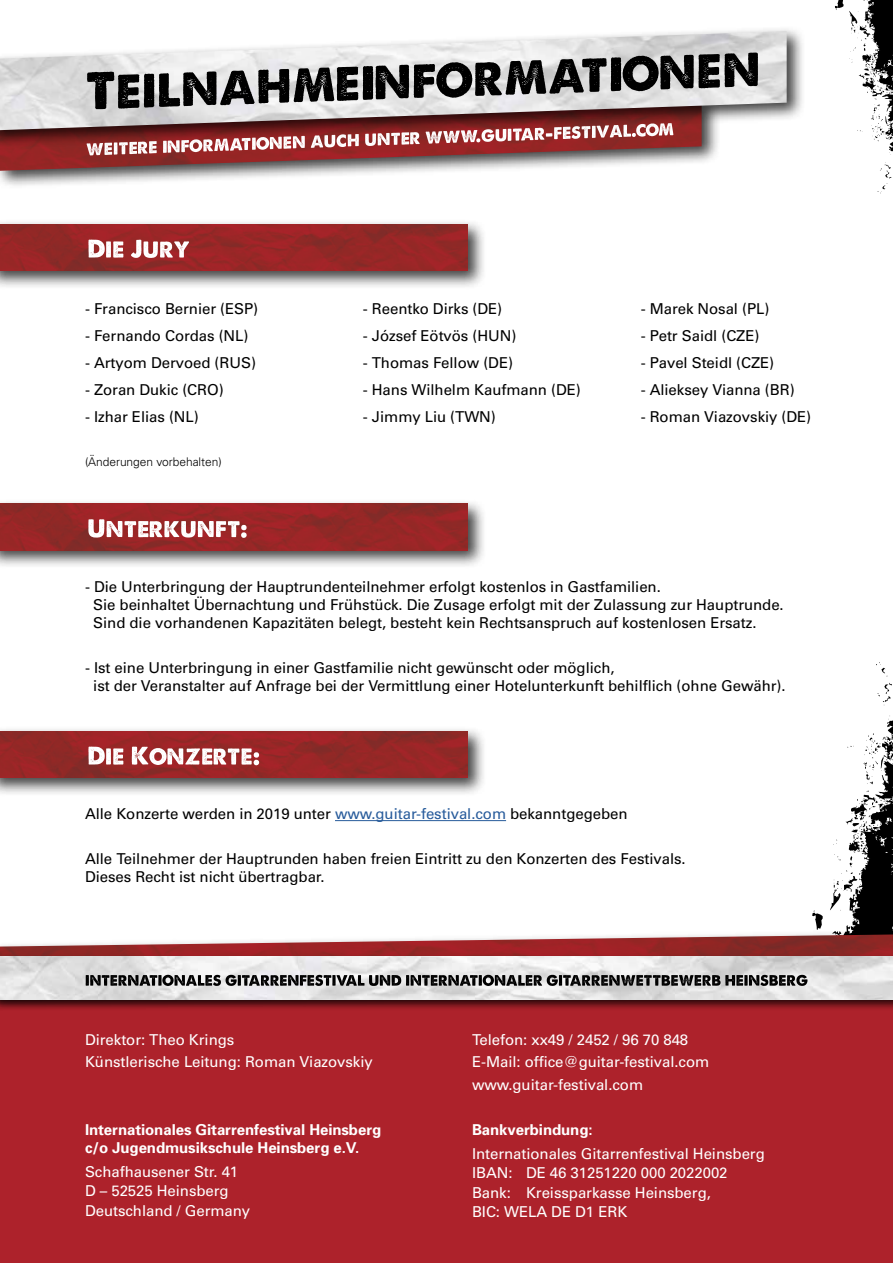
<style>
.page{position:relative;width:893px;height:1263px;background:#fff}
.page>*{position:absolute;margin:0;border:0;box-sizing:border-box;transform-origin:0 0}
.t1{font:15px/18px "Univers";letter-spacing:-.005em;color:#000}
.t2{font:15px/19.5px "Univers";letter-spacing:-.005em;color:#fff}
.t3{font:700 15px/18px "Univers";letter-spacing:-.005em;color:#fff}
.t4{font:300 12px "Univers";letter-spacing:-.005em;color:#000}
.s1{color:#275b9b}
</style>
<div class="page">
<svg style="left:812px;top:662px;width:81px;height:267px"></svg>
<svg style="left:835px;top:0;width:58px;height:194px"></svg>
<div style="left:0;top:219px;width:486px;height:70px;background:#000;opacity:.75"></div>
<img style="left:0;top:224px;width:468px;height:47px">
<div style="left:0;top:95px;width:720px;height:94px;background:#000;opacity:.75"></div>
<img style="left:0;top:149px;width:702px;height:22px">
<svg style="left:88px;top:240px;width:101px;height:18px"></svg>
<svg style="left:87px;top:149px;width:586px;height:7px"></svg>
<div style="left:0;top:26px;width:805px;height:123px;background:#000;opacity:.75"></div>
<img style="left:0;top:31px;width:787px;height:99px">
<svg style="left:87px;top:49px;width:671px;height:61px"></svg>
<div style="left:0;top:498px;width:486px;height:71px;background:#000;opacity:.75"></div>
<img style="left:0;top:504px;width:468px;height:46px">
<div style="left:0;top:726px;width:486px;height:70px;background:#000;opacity:.75"></div>
<img style="left:0;top:731px;width:468px;height:47px">
<svg style="left:88px;top:519px;width:159px;height:19px"></svg>
<svg style="left:88px;top:746px;width:171px;height:19px"></svg>
<hr style="left:335px;top:820px;width:171px;height:1px;background:#275b9b">
<div style="left:0;top:984px;width:893px;height:279px;background:#ad222b"></div>
<img style="left:0;top:934px;width:893px;height:20px">
<div style="left:0;top:954px;width:893px;height:57px;background:#000;opacity:.75"></div>
<img style="left:0;top:957px;width:893px;height:42px">
<svg style="left:86px;top:975px;width:721px;height:11px"></svg>
<p class="t1" style="left:85px;top:300px;width:175px">- Francisco Bernier (ESP)</p>
<p class="t1" style="left:85px;top:327px;width:165px">- Fernando Cordas (NL)</p>
<p class="t1" style="left:85px;top:354px;width:172px">- Artyom Dervoed (RUS)</p>
<p class="t1" style="left:85px;top:381px;width:140px">- Zoran Dukic (CRO)</p>
<p class="t1" style="left:85px;top:408px;width:115px">- Izhar Elias (NL)</p>
<p class="t4" style="left:85px;top:454px;width:138px">(Änderungen vorbehalten)</p>
<p class="t1" style="left:363px;top:300px;width:141px">- Reentko Dirks (DE)</p>
<p class="t1" style="left:363px;top:327px;width:155px">- József Eötvös (HUN)</p>
<p class="t1" style="left:363px;top:354px;width:152px">- Thomas Fellow (DE)</p>
<p class="t1" style="left:363px;top:381px;width:219px">- Hans Wilhelm Kaufmann (DE)</p>
<p class="t1" style="left:363px;top:408px;width:134px">- Jimmy Liu (TWN)</p>
<p class="t1" style="left:641px;top:300px;width:130px">- Marek Nosal (PL)</p>
<p class="t1" style="left:641px;top:327px;width:120px">- Petr Saidl (CZE)</p>
<p class="t1" style="left:641px;top:354px;width:135px">- Pavel Steidl (CZE)</p>
<p class="t1" style="left:641px;top:381px;width:156px">- Alieksey Vianna (BR)</p>
<p class="t1" style="left:641px;top:408px;width:172px">- Roman Viazovskiy (DE)</p>
<p class="t1" style="left:93px;top:577px;width:692px;text-indent:-8px">- Die Unterbringung der Hauptrundenteilnehmer erfolgt kostenlos in Gastfamilien.<br>Sie beinhaltet Übernachtung und Frühstück. Die Zusage erfolgt mit der Zulassung zur Hauptrunde.<br>Sind die vorhandenen Kapazitäten belegt, besteht kein Rechtsanspruch auf kostenlosen Ersatz.</p>
<p class="t1" style="left:93px;top:658px;width:694px;text-indent:-8px">- Ist eine Unterbringung in einer Gastfamilie nicht gewünscht oder möglich,<br>ist der Veranstalter auf Anfrage bei der Vermittlung einer Hotelunterkunft behilflich (ohne Gewähr).</p>
<p class="t1" style="left:85px;top:805px;width:544px">Alle Konzerte werden in 2019 unter <span class="s1">www.guitar-festival.com</span> bekanntgegeben</p>
<p class="t1" style="left:85px;top:850px;width:602px">Alle Teilnehmer der Hauptrunden haben freien Eintritt zu den Konzerten des Festivals.<br>Dieses Recht ist nicht übertragbar.</p>
<p class="t2" style="left:85px;top:1028px;width:289px;line-height:22.5px">Direktor: Theo Krings<br>Künstlerische Leitung: Roman Viazovskiy</p>
<p class="t3" style="left:85px;top:1120px;width:298px">Internationales Gitarrenfestival Heinsberg c/o Jugendmusikschule Heinsberg e.V.</p>
<p class="t2" style="left:85px;top:1162px;width:167px">Schafhausener Str. 41<br>D – 52525 Heinsberg<br>Deutschland / Germany</p>
<p class="t2" style="left:472px;top:1028px;width:239px;line-height:22.5px">Telefon: xx49 / 2452 / 96 70 848<br>E-Mail: office@guitar-festival.com www.guitar-festival.com</p>
<p class="t3" style="left:472px;top:1120px;width:122px">Bankverbindung:</p>
<p class="t2" style="left:472px;top:1144px;width:294px">Internationales Gitarrenfestival Heinsberg<br>IBAN: DE 46 31251220 000 2022002<br>Bank: Kreissparkasse Heinsberg,<br>BIC: WELA DE D1 ERK</p>
</div>
